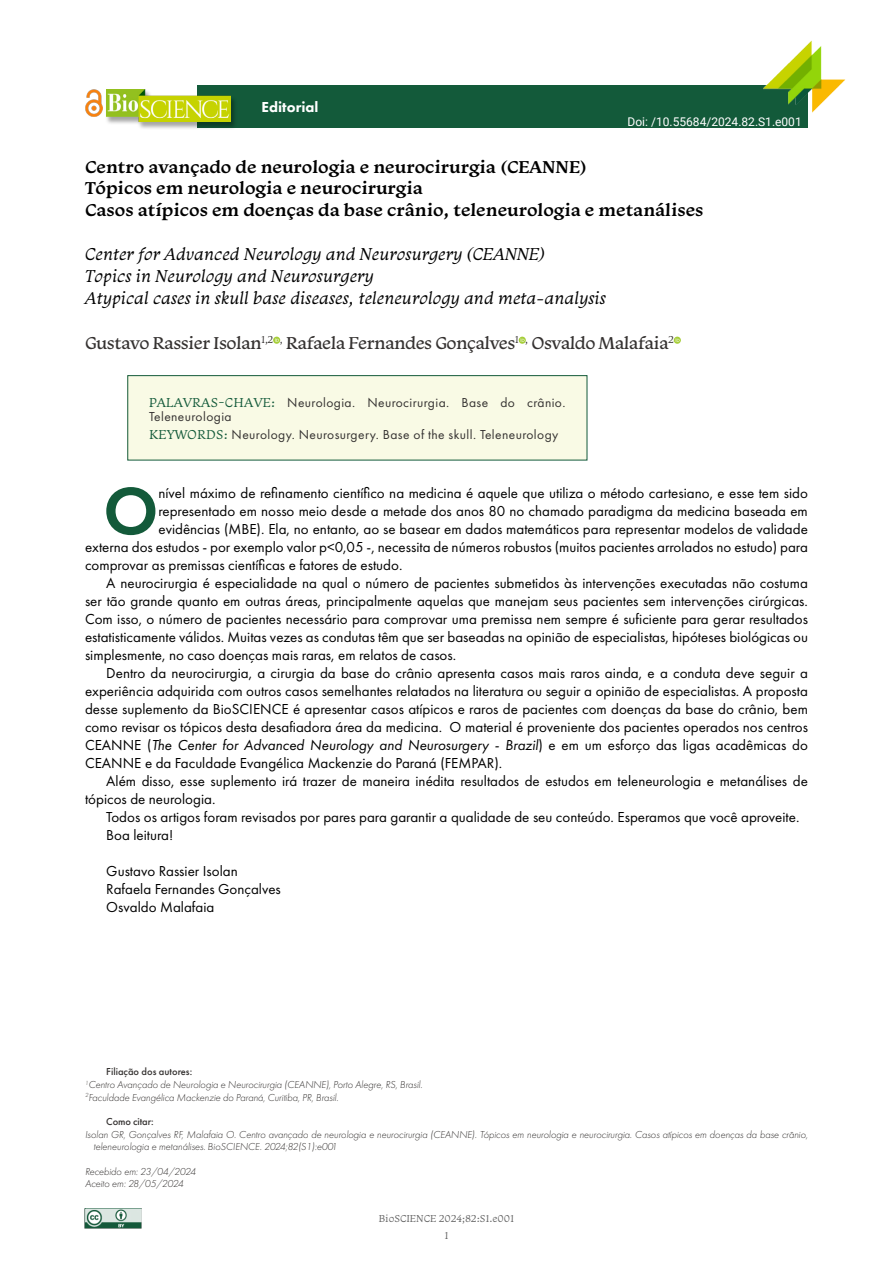
<style>
.page{position:relative;width:893px;height:1263px;background:#fff}
.page>*{position:absolute;margin:0;border:0;box-sizing:border-box;transform-origin:0 0}
.t1{font:600 69px "Futura PT";color:#135a3a}
.t2{font:italic 18px/21.6px "Monarcha";color:#000}
.t3{font:600 18px/21.6px "Monarcha";color:#000}
.t4{font:18px "Monarcha";letter-spacing:-.03em;color:#353231}
.t5{font:15px/18px "Futura PT";color:#000}
.t6{font:italic 15px "Futura PT";color:#000}
.t7{font:800 15px "Futura PT";color:#fff}
.t8{font:13.5px/13.5px "Futura PT";letter-spacing:.03em;color:#353231}
.t9{font:12px "Roboto";color:#fff}
.t10{font:italic 300 10.5px/12.6px "Futura PT";letter-spacing:-.01em;color:#353231}
.t11{font:10.5px/17px "Monarcha";color:#646464;text-align:center}
.t12{font:500 10.5px "Futura PT";letter-spacing:-.01em;color:#353231}
.s1{font-family:"Monarcha";color:#135a3a}
.s2{font-style:normal}
.s3{font-weight:500;font-style:normal}
</style>
<div class="page">
<div style="left:128px;top:376px;width:459px;height:84px;background:#f9fae5"></div>
<div style="left:128px;top:375px;width:459px;height:85px;border:1px solid #135a3a"></div>
<div style="left:198px;top:85px;width:610px;height:43px;background:#135a3a"></div>
<img style="left:764px;top:40px;width:81px;height:73px">
<div style="left:105px;top:90px;width:133px;height:41px;background:#000;opacity:.35"></div>
<img style="left:106px;top:90px;width:124px;height:32px">
<div style="left:273px;top:337px;width:7px;height:7px;background:#a6ce39;border-radius:50%"></div>
<svg style="left:275px;top:338px;width:4px;height:4px"></svg>
<svg style="left:519px;top:337px;width:7px;height:7px"></svg>
<svg style="left:521px;top:338px;width:3px;height:4px"></svg>
<svg style="left:674px;top:337px;width:7px;height:7px"></svg>
<svg style="left:676px;top:338px;width:3px;height:4px"></svg>
<img style="left:85px;top:90px;width:17px;height:27px">
<img style="left:85px;top:1208px;width:57px;height:21px">
<p class="t7" style="left:262px;top:98px;width:58px">Editorial</p>
<p class="t9" style="left:628px;top:114px;width:176px">Doi: /10.55684/2024.82.S1.e001</p>
<p class="t3" style="left:85px;top:155px;width:620px">Centro avançado de neurologia e neurocirurgia (CEANNE)<br>Tópicos em neurologia e neurocirurgia<br>Casos atípicos em doenças da base crânio, teleneurologia e metanálises</p>
<p class="t2" style="left:85px;top:243px;width:522px">Center for Advanced Neurology and Neurosurgery (CEANNE)<br>Topics in Neurology and Neurosurgery<br>Atypical cases in skull base diseases, teleneurology and meta-analysis</p>
<p class="t4" style="left:85px;top:331px;width:590px">Gustavo Rassier Isolan<sup>1,2</sup> <sup>,</sup> Rafaela Fernandes Gonçalves<sup>1</sup> <sup>,</sup> Osvaldo Malafaia<sup>2</sup></p>
<p class="t8" style="left:149px;top:396px;width:418px"><span class="s1">PALAVRAS-CHAVE:</span> Neurologia. Neurocirurgia. Base do crânio.<br>Teleneurologia</p>
<p class="t8" style="left:149px;top:427px;width:411px"><span class="s1">KEYWORDS:</span> Neurology. Neurosurgery. Base of the skull. Teleneurology</p>
<h1 class="t1" style="left:103px;top:468px;width:57px">O</h1>
<p class="t5" style="left:158px;top:484px;width:651px">nível máximo de refinamento científico na medicina é aquele que utiliza o método cartesiano, e esse tem sido</p>
<p class="t5" style="left:158px;top:502px;width:651px">representado em nosso meio desde a metade dos anos 80 no chamado paradigma da medicina baseada em</p>
<p class="t5" style="left:158px;top:520px;width:651px">evidências (MBE). Ela, no entanto, ao se basear em dados matemáticos para representar modelos de validade</p>
<p class="t5" style="left:85px;top:538px;width:724px">externa dos estudos - por exemplo valor p&lt;0,05 -, necessita de números robustos (muitos pacientes arrolados no estudo) para</p>
<p class="t5" style="left:85px;top:556px;width:319px">comprovar as premissas científicas e fatores de estudo.</p>
<p class="t5" style="left:106px;top:574px;width:703px">A neurocirurgia é especialidade na qual o número de pacientes submetidos às intervenções executadas não costuma</p>
<p class="t5" style="left:85px;top:592px;width:724px">ser tão grande quanto em outras áreas, principalmente aquelas que manejam seus pacientes sem intervenções cirúrgicas.</p>
<p class="t5" style="left:85px;top:610px;width:724px">Com isso, o número de pacientes necessário para comprovar uma premissa nem sempre é suficiente para gerar resultados</p>
<p class="t5" style="left:85px;top:628px;width:724px">estatisticamente válidos. Muitas vezes as condutas têm que ser baseadas na opinião de especialistas, hipóteses biológicas ou</p>
<p class="t5" style="left:85px;top:646px;width:373px">simplesmente, no caso doenças mais raras, em relatos de casos.</p>
<p class="t5" style="left:106px;top:664px;width:703px">Dentro da neurocirurgia, a cirurgia da base do crânio apresenta casos mais raros ainda, e a conduta deve seguir a</p>
<p class="t5" style="left:85px;top:682px;width:724px">experiência adquirida com outros casos semelhantes relatados na literatura ou seguir a opinião de especialistas. A proposta</p>
<p class="t5" style="left:85px;top:700px;width:724px">desse suplemento da BioSCIENCE é apresentar casos atípicos e raros de pacientes com doenças da base do crânio, bem</p>
<p class="t5" style="left:85px;top:718px;width:724px">como revisar os tópicos desta desafiadora área da medicina. O material é proveniente dos pacientes operados nos centros</p>
<p class="t6" style="left:85px;top:736px;width:724px"><span class="s2">CEANNE (</span>The Center for Advanced Neurology and Neurosurgery - Brazil<span class="s2">) e em um esforço das ligas acadêmicas do</span></p>
<p class="t5" style="left:85px;top:754px;width:419px">CEANNE e da Faculdade Evangélica Mackenzie do Paraná (FEMPAR).</p>
<p class="t5" style="left:106px;top:772px;width:703px">Além disso, esse suplemento irá trazer de maneira inédita resultados de estudos em teleneurologia e metanálises de</p>
<p class="t5" style="left:85px;top:790px;width:132px">tópicos de neurologia.</p>
<p class="t5" style="left:106px;top:808px;width:695px">Todos os artigos foram revisados por pares para garantir a qualidade de seu conteúdo. Esperamos que você aproveite.</p>
<p class="t5" style="left:106px;top:826px;width:69px">Boa leitura!</p>
<p class="t5" style="left:106px;top:862px;width:176px">Gustavo Rassier Isolan<br>Rafaela Fernandes Gonçalves<br>Osvaldo Malafaia</p>
<p class="t10" style="left:85px;top:1066px;width:339px;text-indent:21px"><span class="s3">Filiação dos autores:<br></span><sup>1</sup>Centro Avançado de Neurologia e Neurocirurgia (CEANNE), Porto Alegre, RS, Brasil.<br><sup>2</sup>Faculdade Evangélica Mackenzie do Paraná, Curitiba, PR, Brasil.</p>
<p class="t12" style="left:106px;top:1115px;width:49px">Como citar:</p>
<p class="t10" style="left:94px;top:1128px;width:716px;text-indent:-9px">Isolan GR, Gonçalves RF, Malafaia O. Centro avançado de neurologia e neurocirurgia (CEANNE). Tópicos em neurologia e neurocirurgia. Casos atípicos em doenças da base crânio, teleneurologia e metanálises. BioSCIENCE. 2024;82(S1):e001</p>
<p class="t10" style="left:85px;top:1165px;width:112px;line-height:12px">Recebido em: 23/04/2024<br>Aceito em: 28/05/2024</p>
<p class="t11" style="left:379px;top:1210px;width:137px">BioSCIENCE 2024;82:S1.e001<br>1</p>
</div>
